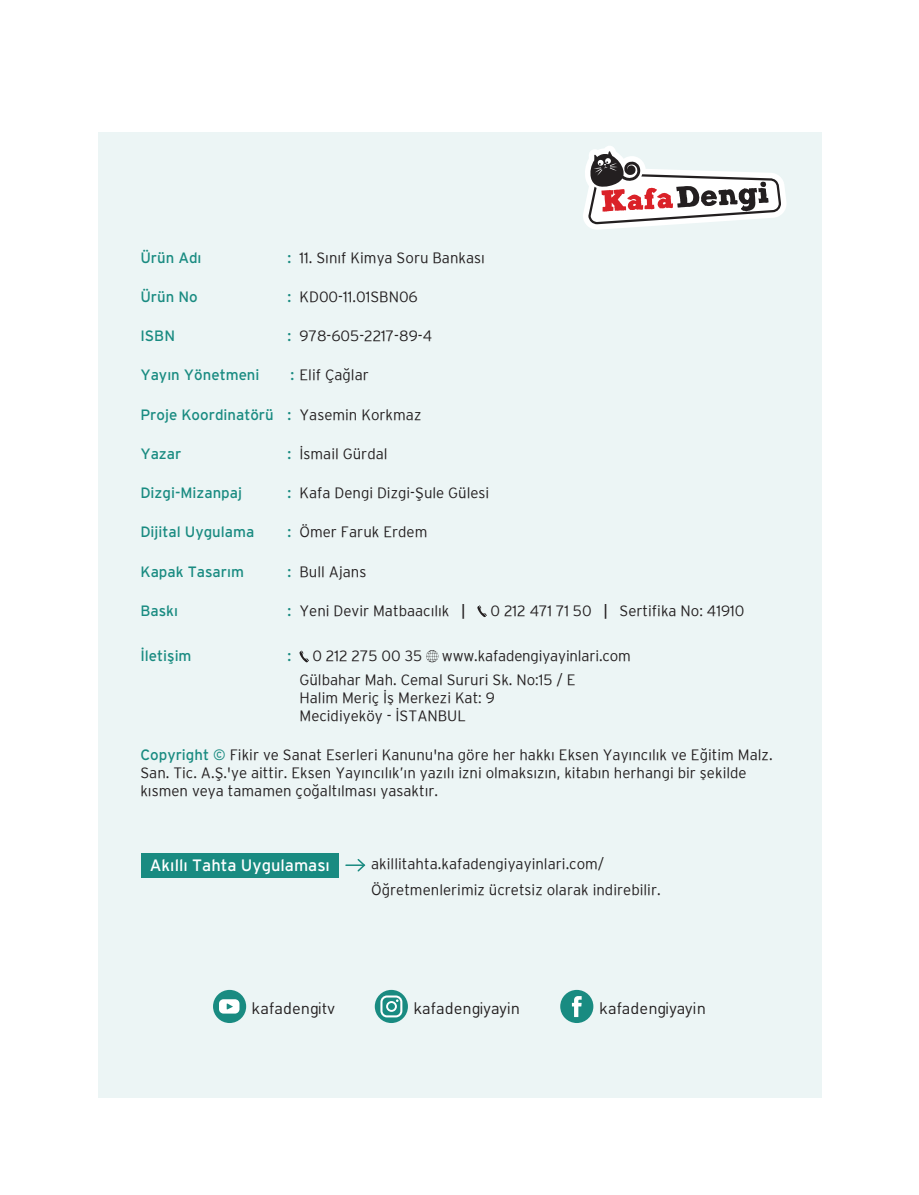
<style>
.page{position:relative;width:919px;height:1195px;background:#fff}
.page>*{position:absolute;margin:0;border:0;box-sizing:border-box;transform-origin:0 0}
.t1{font:16.5px "DIN Tr";color:#231f20}
.t2{font:16.5px "Interstate";color:#fff}
.t3{font:300 15px/18px "Interstate";color:#231f20}
.t4{font:15px "Interstate";color:#198b81}
.s1{font-weight:400;color:#198b81}
.s2{font-weight:300;color:#231f20}
.s3{font-weight:400}
</style>
<div class="page">
<div style="left:98px;top:132px;width:723px;height:965px;background:#ecf5f5"></div>
<svg style="left:583px;top:146px;width:203px;height:84px"></svg>
<div style="left:560px;top:990px;width:33px;height:33px;background:#198b81;border-radius:50%"></div>
<svg style="left:572px;top:996px;width:9px;height:21px"></svg>
<div style="left:375px;top:990px;width:33px;height:33px;background:#198b81;border-radius:50%"></div>
<svg style="left:380px;top:995px;width:22px;height:22px"></svg>
<div style="left:213px;top:990px;width:33px;height:33px;background:#198b81;border-radius:50%"></div>
<svg style="left:219px;top:999px;width:20px;height:14px"></svg>
<svg style="left:477px;top:605px;width:10px;height:12px"></svg>
<svg style="left:299px;top:651px;width:10px;height:11px"></svg>
<svg style="left:426px;top:650px;width:12px;height:12px"></svg>
<div style="left:141px;top:853px;width:198px;height:24px;background:#198b81"></div>
<svg style="left:346px;top:859px;width:20px;height:13px"></svg>
<p class="t4" style="left:140px;top:249px;width:63px">Ürün Adı</p>
<p class="t3" style="left:287px;top:248px;width:199px"><span class="s1">:</span> 11. Sınıf Kimya Soru Bankası</p>
<p class="t4" style="left:140px;top:288px;width:59px">Ürün No</p>
<p class="t3" style="left:287px;top:287px;width:132px"><span class="s1">:</span> KD00-11.01SBN06</p>
<p class="t4" style="left:140px;top:327px;width:36px">ISBN</p>
<p class="t3" style="left:287px;top:326px;width:146px"><span class="s1">:</span> 978-605-2217-89-4</p>
<p class="t4" style="left:140px;top:366px;width:121px">Yayın Yönetmeni</p>
<p class="t3" style="left:290px;top:366px;width:80px"><span class="s1">:</span> Elif Çağlar</p>
<p class="t4" style="left:140px;top:406px;width:282px">Proje Koordinatörü : <span class="s2">Yasemin Korkmaz</span></p>
<p class="t4" style="left:140px;top:445px;width:43px">Yazar</p>
<p class="t3" style="left:287px;top:444px;width:102px"><span class="s1">:</span> İsmail Gürdal</p>
<p class="t4" style="left:140px;top:484px;width:103px">Dizgi-Mizanpaj</p>
<p class="t3" style="left:287px;top:483px;width:203px"><span class="s1">:</span> Kafa Dengi Dizgi-Şule Gülesi</p>
<p class="t4" style="left:140px;top:523px;width:115px">Dijital Uygulama</p>
<p class="t3" style="left:287px;top:523px;width:141px"><span class="s1">:</span> Ömer Faruk Erdem</p>
<p class="t4" style="left:140px;top:563px;width:105px">Kapak Tasarım</p>
<p class="t3" style="left:287px;top:562px;width:80px"><span class="s1">:</span> Bull Ajans</p>
<p class="t4" style="left:140px;top:602px;width:39px">Baskı</p>
<p class="t3" style="left:287px;top:601px;width:180px"><span class="s1">:</span> Yeni Devir Matbaacılık <span class="s3">|</span></p>
<p class="t3" style="left:490px;top:601px;width:255px">0 212 471 71 50 <span class="s3">|</span> Sertifika No: 41910</p>
<p class="t4" style="left:140px;top:647px;width:53px">İletişim</p>
<p class="t4" style="left:287px;top:647px;width:5px">:</p>
<p class="t3" style="left:312px;top:646px;width:111px">0 212 275 00 35</p>
<p class="t3" style="left:299px;top:643px;width:333px;line-height:24px;text-indent:142px">www.kafadengiyayinlari.com<br>Gülbahar Mah. Cemal Sururi Sk. No:15 / E</p>
<p class="t3" style="left:299px;top:688px;width:197px">Halim Meriç İş Merkezi Kat: 9<br>Mecidiyeköy - İSTANBUL</p>
<p class="t3" style="left:140px;top:746px;width:633px"><span class="s1">Copyright ©</span> Fikir ve Sanat Eserleri Kanunu'na göre her hakkı Eksen Yayıncılık ve Eğitim Malz.<br>San. Tic. A.Ş.'ye aittir. Eksen Yayıncılık’ın yazılı izni olmaksızın, kitabın herhangi bir şekilde kısmen veya tamamen çoğaltılması yasaktır.</p>
<p class="t2" style="left:150px;top:856px;width:182px">Akıllı Tahta Uygulaması</p>
<p class="t3" style="left:371px;top:850px;width:291px;line-height:26.5px">akillitahta.kafadengiyayinlari.com/<br>Öğretmenlerimiz ücretsiz olarak indirebilir.</p>
<p class="t1" style="left:251px;top:998px;width:85px">kafadengitv</p>
<p class="t1" style="left:413px;top:998px;width:108px">kafadengiyayin</p>
<p class="t1" style="left:599px;top:998px;width:108px">kafadengiyayin</p>
</div>
